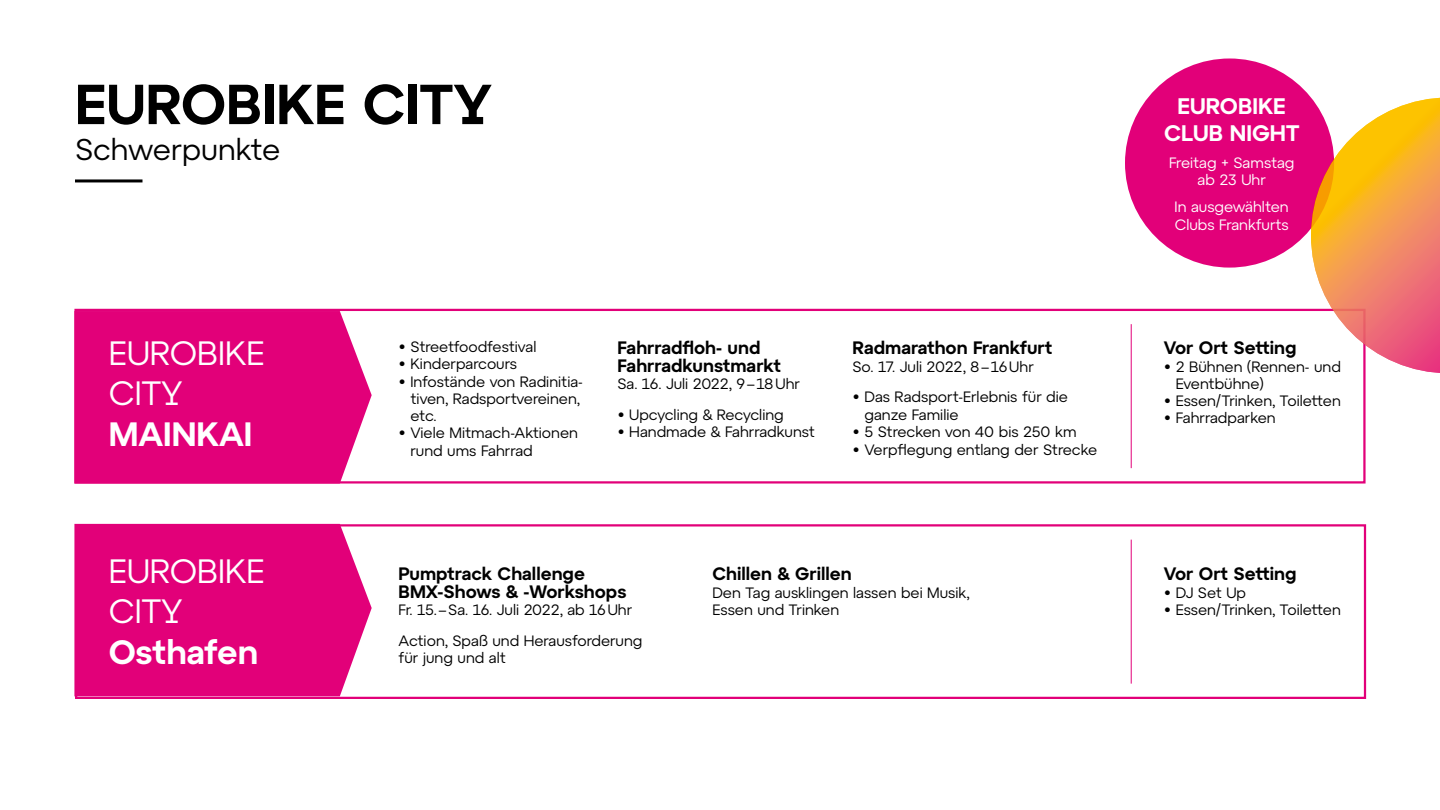
<style>
.page{position:relative;width:1440px;height:810px;background:#fff}
.page>*{position:absolute;margin:0;border:0;box-sizing:border-box;transform-origin:0 0}
.t1{font:600 56.25px "Atyp BL Text";color:#000}
.t2{font:33.75px/40.5px "Atyp BL Text";color:#fff}
.t3{font:600 33.75px "Atyp BL Text";color:#fff}
.t4{font:30px "Atyp BL Text";letter-spacing:-.005em;color:#000}
.t5{font:600 22.5px/27px "Atyp BL Text";color:#fff;text-align:center}
.t6{font:600 18px/17.2px "Atyp BL Text";color:#000}
.t7{font:15px/17.2px "Atyp BL Text";color:#000}
.t8{font:15px/17.2px "Atyp BL Text";color:#fff;text-align:center}
</style>
<div class="page">
<div style="left:74px;top:309px;width:1292px;height:175px;border:2px solid #e20079"></div>
<div style="left:74px;top:311px;width:298px;height:173px;background:#e20079"></div>
<div style="left:74px;top:524px;width:298px;height:172px;background:#e20079"></div>
<div style="left:75px;top:524px;width:1291px;height:175px;border:2px solid #e20079"></div>
<hr style="left:1131px;top:324px;width:1px;height:144px;background:#e20079">
<hr style="left:1131px;top:540px;width:1px;height:144px;background:#e20079">
<div style="left:1125px;top:58px;width:209px;height:210px;background:#e20079;border-radius:50%"></div>
<svg style="left:1311px;top:98px;width:129px;height:275px"></svg>
<hr style="left:75px;top:179px;width:67px;height:3px;background:#000">
<h1 class="t1" style="left:75px;top:71px;width:418px">EUROBIKE CITY</h1>
<h3 class="t4" style="left:75px;top:132px;width:207px">Schwerpunkte</h3>
<h2 class="t2" style="left:109px;top:332px;width:157px">EUROBIKE<br>CITY</h2>
<h2 class="t3" style="left:109px;top:413px;width:145px">MAINKAI</h2>
<p class="t7" style="left:399px;top:338px;width:139px">• Streetfoodfestival</p>
<p class="t7" style="left:399px;top:355px;width:120px">• Kinderparcours</p>
<p class="t7" style="left:410px;top:373px;width:174px;text-indent:-12px">• Infostände von Radinitia&shy;tiven, Radsportvereinen, etc.</p>
<p class="t7" style="left:410px;top:424px;width:169px;text-indent:-12px">• Viele Mitmach-Aktionen rund ums Fahrrad</p>
<p class="t6" style="left:617px;top:339px;width:165px">Fahrradfloh- und<br>Fahrradkunstmarkt</p>
<p class="t7" style="left:617px;top:375px;width:184px">Sa. 16. Juli 2022, 9–18Uhr</p>
<p class="t7" style="left:617px;top:406px;width:168px">• Upcycling &amp; Recycling</p>
<p class="t7" style="left:617px;top:423px;width:199px">• Handmade &amp; Fahrradkunst</p>
<p class="t6" style="left:852px;top:339px;width:201px">Radmarathon Frankfurt</p>
<p class="t7" style="left:852px;top:358px;width:183px">So. 17. Juli 2022, 8–16Uhr</p>
<p class="t7" style="left:864px;top:388px;width:205px;text-indent:-12px">• Das Radsport-Erlebnis für die ganze Familie</p>
<p class="t7" style="left:852px;top:423px;width:226px">• 5 Strecken von 40 bis 250 km</p>
<p class="t7" style="left:852px;top:441px;width:246px">• Verpflegung entlang der Strecke</p>
<h2 class="t2" style="left:109px;top:550px;width:157px">EUROBIKE<br>CITY</h2>
<h2 class="t3" style="left:109px;top:631px;width:151px">Osthafen</h2>
<p class="t6" style="left:399px;top:565px;width:229px">Pumptrack Challenge<br>BMX-Shows &amp; -Workshops</p>
<p class="t7" style="left:399px;top:594px;width:245px;line-height:30.8px">Fr. 15.–Sa. 16. Juli 2022, ab 16Uhr<br>Action, Spaß und Herausforderung</p>
<p class="t7" style="left:399px;top:649px;width:109px">für jung und alt</p>
<p class="t6" style="left:712px;top:565px;width:141px">Chillen &amp; Grillen</p>
<p class="t7" style="left:712px;top:584px;width:259px">Den Tag ausklingen lassen bei Musik,<br>Essen und Trinken</p>
<h3 class="t5" style="left:1164px;top:92px;width:137px">EUROBIKE<br>CLUB NIGHT</h3>
<p class="t8" style="left:1169px;top:154px;width:127px">Freitag + Samstag ab 23 Uhr</p>
<p class="t8" style="left:1175px;top:198px;width:116px;text-align:left">In ausgewählten<br>Clubs Frankfurts</p>
<p class="t6" style="left:1164px;top:339px;width:134px">Vor Ort Setting</p>
<p class="t7" style="left:1176px;top:358px;width:167px;text-indent:-12px">• 2 Bühnen (Rennen- und<br>Eventbühne)</p>
<p class="t7" style="left:1164px;top:392px;width:179px">• Essen/Trinken, Toiletten</p>
<p class="t7" style="left:1164px;top:409px;width:113px">• Fahrradparken</p>
<p class="t6" style="left:1164px;top:565px;width:134px">Vor Ort Setting</p>
<p class="t7" style="left:1164px;top:584px;width:84px">• DJ Set Up</p>
<p class="t7" style="left:1164px;top:601px;width:179px">• Essen/Trinken, Toiletten</p>
</div>
